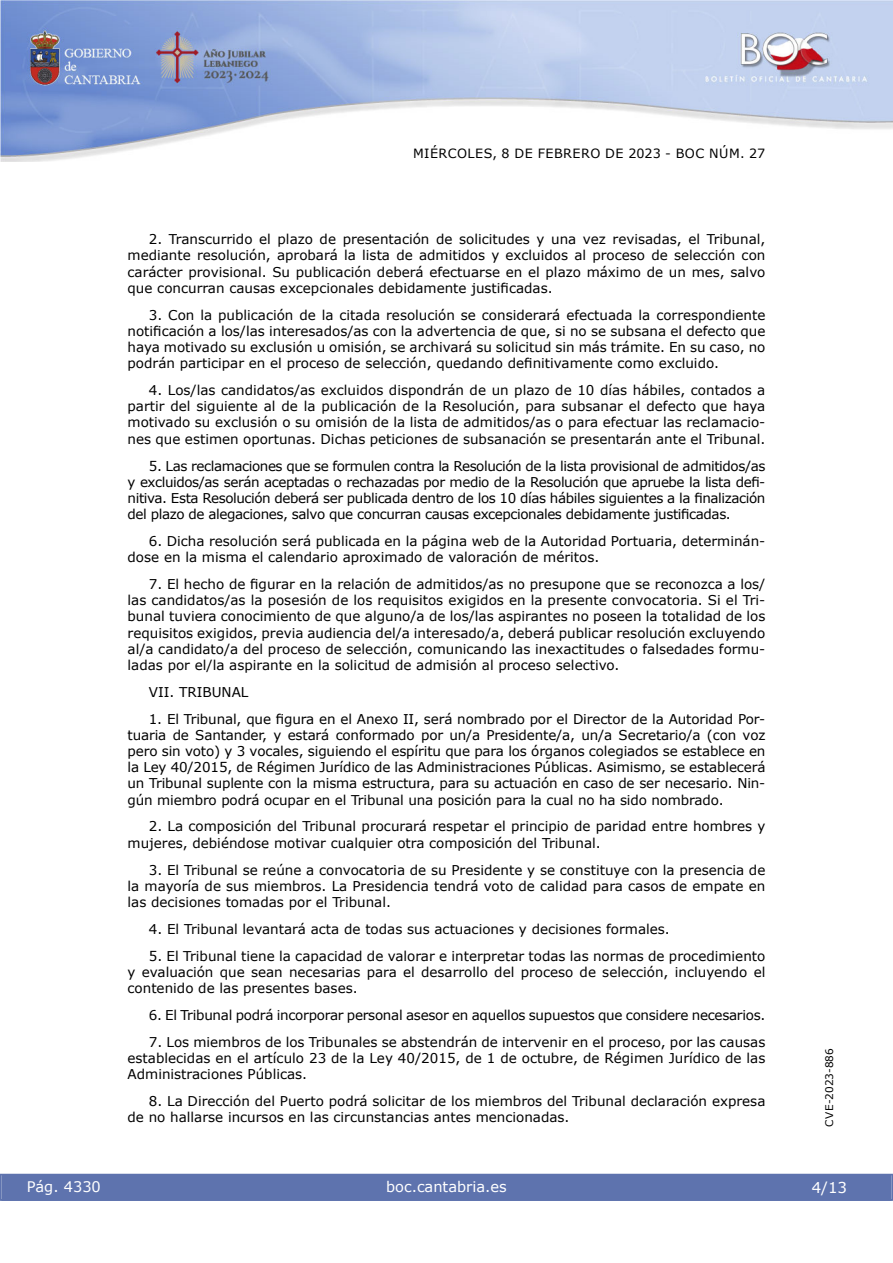
<style>
.page{position:relative;width:893px;height:1263px;background:#fff}
.page>*{position:absolute;margin:0;border:0;box-sizing:border-box;transform-origin:0 0}
.t1{font:15px "Verdana 2";color:#fff}
.t2{font:14.55px "Verdana 2";color:#fff}
.inicio_de_parrafo{font:13.5px/16.2px "Verdana";color:#000;text-align:justify}
.inicio_de_parrafo-2{font:13.5px "Verdana";letter-spacing:-.02em;color:#000}
.t3{font:12.75px "Verdana 2";letter-spacing:.035em;color:#000}
.t4{font:10.5px "Verdana 2";color:#000}
.s1{font-family:"Verdana 2"}
</style>
<div class="page">
<img style="left:0;top:0;width:893px;height:161px">
<div style="left:1px;top:1174px;width:890px;height:27px;background:#5e73ae"></div>
<p class="t3" style="left:413px;top:144px;width:354px">MIÉRCOLES, 8 DE FEBRERO DE 2023 - BOC NÚM. 27</p>
<p class="inicio_de_parrafo" style="left:128px;top:231px;width:639px;text-indent:21px">2. Transcurrido el plazo de presentación de solicitudes y una vez revisadas, el Tribunal, mediante resolución, aprobará la lista de admitidos y excluidos al proceso de selección con carácter provisional. Su publicación deberá efectuarse en el plazo máximo de un mes, salvo que concurran causas excepcionales debidamente justificadas.</p>
<p class="inicio_de_parrafo" style="left:128px;top:306px;width:639px;text-indent:21px">3. Con la publicación de la citada resolución se considerará efectuada la correspondiente notificación a los/las interesados/as con la advertencia de que, si no se subsana el defecto que haya motivado su exclusión u omisión, se archivará su solicitud sin más trámite. En su caso, no podrán participar en el proceso de selección, quedando definitivamente como excluido.</p>
<p class="inicio_de_parrafo" style="left:128px;top:382px;width:639px;text-indent:21px">4. Los/las candidatos/as excluidos dispondrán de un plazo de 10 días hábiles, contados a partir del siguiente al de la publicación de la Resolución, para subsanar el defecto que haya motivado su exclusión o su omisión de la lista de admitidos/as o para efectuar las reclamacio&shy;nes que estimen oportunas. Dichas peticiones de subsanación se presentarán ante el Tribunal.</p>
<p class="inicio_de_parrafo" style="left:128px;top:457px;width:639px;text-indent:21px">5. Las reclamaciones que se formulen contra la Resolución de la lista provisional de admitidos/as y excluidos/as serán aceptadas o rechazadas por medio de la Resolución que apruebe la lista defi&shy;nitiva. Esta Resolución deberá ser publicada dentro de los 10 días hábiles siguientes a la finalización del plazo de alegaciones, salvo que concurran causas excepcionales debidamente justificadas.</p>
<p class="inicio_de_parrafo" style="left:128px;top:533px;width:639px;text-indent:21px">6. Dicha resolución será publicada en la página web de la Autoridad Portuaria, determinán&shy;dose en la misma el calendario aproximado de valoración de méritos.</p>
<p class="inicio_de_parrafo" style="left:128px;top:576px;width:639px;text-indent:21px">7. El hecho de figurar en la relación de admitidos/as no presupone que se reconozca a los/ las candidatos/as la posesión de los requisitos exigidos en la presente convocatoria. Si el Tri&shy;bunal tuviera conocimiento de que alguno/a de los/las aspirantes no poseen la totalidad de los requisitos exigidos, previa audiencia del/a interesado/a, deberá publicar resolución excluyendo al/a candidato/a del proceso de selección, comunicando las inexactitudes o falsedades formu&shy;ladas por el/la aspirante en la solicitud de admisión al proceso selectivo.</p>
<p class="inicio_de_parrafo" style="left:149px;top:684px;width:101px">VII. TRIBUNAL</p>
<p class="inicio_de_parrafo" style="left:128px;top:710px;width:639px;text-indent:21px">1. El Tribunal, que figura en el Anexo II, será nombrado por el Director de la Autoridad Por&shy;tuaria de Santander, y estará conformado por un/a Presidente/a, un/a Secretario/a (con voz pero sin voto) y 3 vocales, siguiendo el espíritu que para los órganos colegiados se establece en la Ley 40/2015, de Régimen Jurídico de las Administraciones Públicas. Asimismo, se establecerá un Tribunal suplente con la misma estructura, para su actuación en caso de ser necesario. Nin&shy;gún miembro podrá ocupar en el Tribunal una posición para la cual no ha sido nombrado.</p>
<p class="inicio_de_parrafo" style="left:128px;top:818px;width:639px;text-indent:21px">2. La composición del Tribunal procurará respetar el principio de paridad entre hombres y mujeres, debiéndose motivar cualquier otra composición del Tribunal.</p>
<p class="inicio_de_parrafo" style="left:128px;top:861px;width:639px;text-indent:21px">3. El Tribunal se reúne a convocatoria de su Presidente y se constituye con la presencia de la mayoría de sus miembros. La Presidencia tendrá voto de calidad para casos de empate en las decisiones tomadas por el Tribunal.</p>
<p class="inicio_de_parrafo" style="left:149px;top:920px;width:522px">4. El Tribunal levantará acta de todas sus actuaciones y decisiones formales.</p>
<p class="inicio_de_parrafo" style="left:128px;top:947px;width:639px;text-indent:21px">5. El Tribunal tiene la capacidad de valorar e interpretar todas las normas de procedimiento y evaluación que sean necesarias para el desarrollo del proceso de selección, incluyendo el <span class="s1">contenido de las presentes bases.</span></p>
<p class="inicio_de_parrafo-2" style="left:149px;top:1005px;width:618px">6. El Tribunal podrá incorporar personal asesor en aquellos supuestos que considere necesarios.</p>
<p class="inicio_de_parrafo" style="left:128px;top:1033px;width:639px;text-indent:21px">7. Los miembros de los Tribunales se abstendrán de intervenir en el proceso, por las causas establecidas en el artículo 23 de la Ley 40/2015, de 1 de octubre, de Régimen Jurídico de las Administraciones Públicas.</p>
<p class="inicio_de_parrafo" style="left:128px;top:1093px;width:639px;text-indent:21px">8. La Dirección del Puerto podrá solicitar de los miembros del Tribunal declaración expresa de no hallarse incursos en las circunstancias antes mencionadas.</p>
<p class="t2" style="left:27px;top:1177px;width:76px">Pág. 4330</p>
<p class="t2" style="left:386px;top:1177px;width:122px">boc.cantabria.es</p>
<p class="t4" style="left:822px;top:1126px;width:80px;rotate:-90deg">CVE-2023-886</p>
<p class="t1" style="left:812px;top:1177px;width:37px">4/13</p>
</div>
